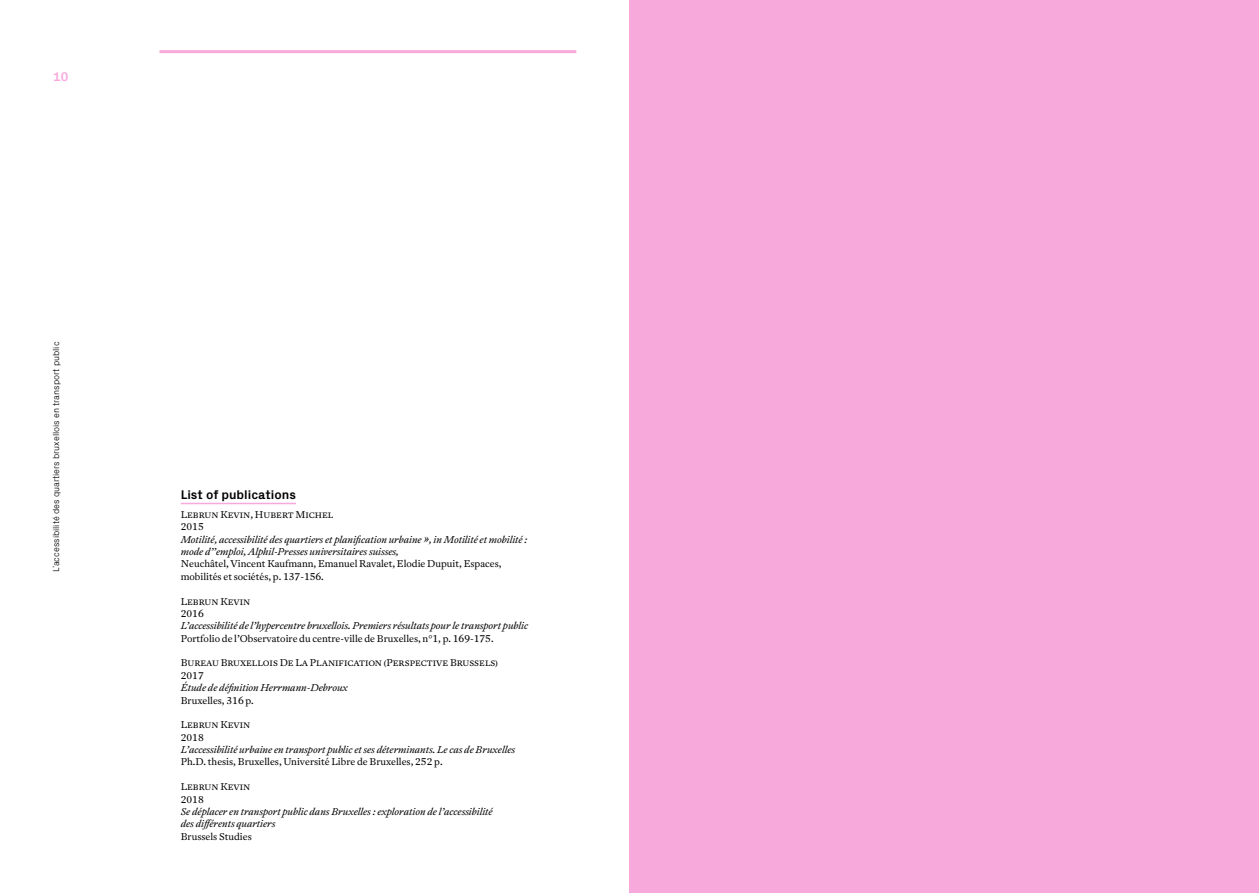
<style>
.page{position:relative;width:1259px;height:893px;background:#fff}
.page>*{position:absolute;margin:0;border:0;box-sizing:border-box;transform-origin:0 0}
.t1{font:700 12.75px "Px Grotesk";color:#000}
.t2{font:700 12.75px "Px Grotesk";color:#f8a9dc}
.t3{font:italic 300 9.75px/12.3px "Antwerp";color:#000}
.t4{font:300 9.75px/12.3px "Antwerp";color:#000}
.t5{font:300 9px "Px Grotesk";color:#000}
</style>
<div class="page">
<hr style="left:159px;top:50px;width:417px;height:3px;background:#f8a9dc">
<hr style="left:181px;top:503px;width:115px;height:1px;background:#f8a9dc">
<div style="left:629px;top:0;width:630px;height:893px;background:#f8a9dc"></div>
<h1 class="t2" style="left:53px;top:67px;width:17px">10</h1>
<p class="t5" style="left:50px;top:572px;width:232px;rotate:-90deg">L’accessibilité des quartiers bruxellois en transport public</p>
<h1 class="t1" style="left:181px;top:486px;width:117px">List of publications</h1>
<p class="t4" style="left:181px;top:508px;width:154px">Lebrun Kevin, Hubert Michel<br>2015</p>
<p class="t3" style="left:181px;top:533px;width:348px">Motilité, accessibilité des quartiers et planification urbaine », in Motilité et mobilité : mode d’’emploi, Alphil-Presses universitaires suisses,</p>
<p class="t4" style="left:181px;top:558px;width:322px">Neuchâtel, Vincent Kaufmann, Emanuel Ravalet, Elodie Dupuit, Espaces, mobilités et sociétés, p. 137‑156.</p>
<p class="t4" style="left:181px;top:595px;width:71px">Lebrun Kevin<br>2016</p>
<p class="t3" style="left:181px;top:620px;width:349px">L’accessibilité de l’hypercentre bruxellois. Premiers résultats pour le transport public</p>
<p class="t4" style="left:181px;top:632px;width:314px">Portfolio de l’Observatoire du centre-ville de Bruxelles, n°1, p. 169‑175.</p>
<p class="t4" style="left:181px;top:657px;width:319px">Bureau Bruxellois De La Planification (Perspective Brussels)<br>2017</p>
<p class="t3" style="left:181px;top:682px;width:169px">Étude de définition Herrmann-Debroux</p>
<p class="t4" style="left:181px;top:694px;width:75px">Bruxelles, 316 p.</p>
<p class="t4" style="left:181px;top:719px;width:71px">Lebrun Kevin<br>2018</p>
<p class="t3" style="left:181px;top:744px;width:336px">L’accessibilité urbaine en transport public et ses déterminants. Le cas de Bruxelles</p>
<p class="t4" style="left:181px;top:756px;width:263px">Ph.D. thesis, Bruxelles, Université Libre de Bruxelles, 252 p.</p>
<p class="t4" style="left:181px;top:780px;width:71px">Lebrun Kevin<br>2018</p>
<p class="t3" style="left:181px;top:805px;width:313px">Se déplacer en transport public dans Bruxelles : exploration de l’accessibilité des différents quartiers</p>
<p class="t4" style="left:181px;top:830px;width:73px">Brussels Studies</p>
</div>
